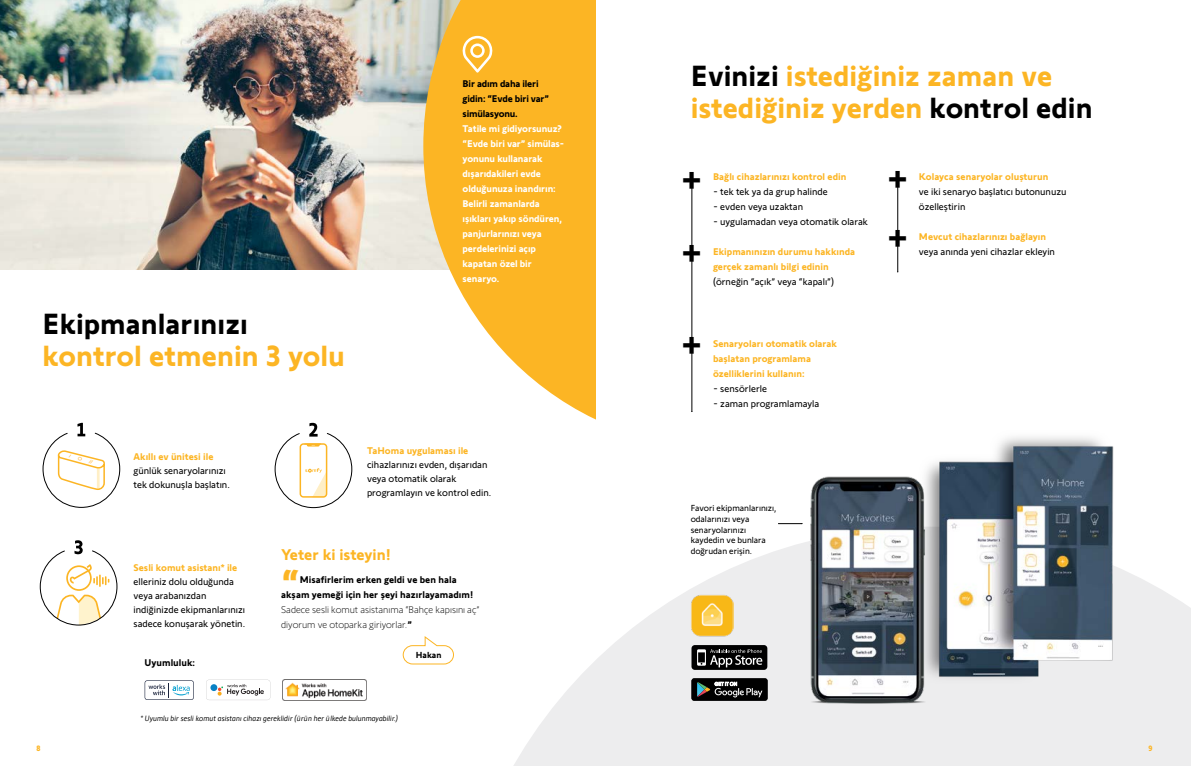
<style>
.page{position:relative;width:1191px;height:766px;background:#fff}
.page>*{position:absolute;margin:0;border:0;box-sizing:border-box;transform-origin:0 0}
.t1{font:700 40px "Somfy Sans";color:#fcb524}
.t2{font:700 38.3px "Somfy Sans";color:#000}
.t3{font:700 30px/32px "Somfy Sans";color:#fcb524}
.t4{font:700 30px "Somfy Sans";color:#000}
.t5{font:700 16px "Somfy Sans";color:#fcb524}
.t6{font:10px/14px "Somfy Sans";color:#000}
.t7{font:700 10px/15px "Somfy Sans";color:#fcb524}
.t8{font:700 10px/15px "Somfy Sans";letter-spacing:-.01em;color:#fff}
.t9{font:700 10px/15px "Somfy Sans";color:#000;text-align:center}
.t10{font:300 10px/15px "Somfy Sans";color:#000}
.t11{font:700 10px/15px "Somfy Sans";letter-spacing:-.02em;color:#000}
.t12{font:9px/10.8px "Somfy Sans";color:#000}
.t13{font:700 9px "Somfy Sans";color:#000}
.t14{font:italic 8px "Somfy Sans";color:#000}
.t15{font:700 8px "Somfy Sans";color:#fcb524}
.s1{font-weight:700}
.s2{color:#000}
</style>
<div class="page">
<svg style="left:514px;top:545px;width:677px;height:220px;fill:#ededee"></svg>
<svg style="left:691px;top:678px;width:76px;height:22px;background:#2a2c2c"></svg>
<div style="left:691px;top:645px;width:76px;height:24px;background:#000;border-radius:3px"></div>
<svg style="left:697px;top:649px;width:65px;height:18px"></svg>
<img style="left:0;top:0;width:423px;height:269px">
<hr style="left:691px;top:175px;width:1px;height:236px;background:#000">
<hr style="left:897px;top:177px;width:1px;height:95px;background:#000">
<svg style="left:40px;top:540px;width:77px;height:85px"></svg>
<svg style="left:423px;top:0;width:172px;height:419px;fill:#fcb524"></svg>
<svg style="left:462px;top:36px;width:31px;height:37px"></svg>
<div style="left:403px;top:645px;width:51px;height:19px;border:1px solid #fcb524;border-radius:9px"></div>
<svg style="left:778px;top:523px;width:16px;height:1px"></svg>
<img style="left:691px;top:594px;width:42px;height:42px">
<svg style="left:145px;top:680px;width:49px;height:19px"></svg>
<svg style="left:206px;top:679px;width:64px;height:20px"></svg>
<div style="left:210px;top:684px;width:7px;height:6px;background:#0981c4;border-radius:50%"></div>
<img style="left:282px;top:679px;width:84px;height:21px">
<svg style="left:275px;top:422px;width:77px;height:86px"></svg>
<div style="left:299px;top:443px;width:28px;height:54px;border:2px solid #fcb524;border-radius:3px"></div>
<svg style="left:43px;top:422px;width:77px;height:85px"></svg>
<img style="left:794px;top:437px;width:354px;height:288px">
<h3 class="t4" style="left:43px;top:299px;width:207px">Ekipmanlarınızı</h3>
<h3 class="t3" style="left:43px;top:336px;width:304px">kontrol etmenin 3 yolu</h3>
<p class="t11" style="left:462px;top:75px;width:88px">Bir adım daha ileri gidin: “Evde biri var” simülasyonu.</p>
<p class="t8" style="left:462px;top:120px;width:101px">Tatile mi gidiyorsunuz? “Evde biri var” simülas&shy;yonunu kullanarak dışarıdakileri evde olduğunuza inandırın:<br>Belirli zamanlarda ışıkları yakıp söndüren, panjurlarınızı veya perdelerinizi açıp kapatan özel bir senaryo.</p>
<p class="t7" style="left:134px;top:448px;width:81px">Akıllı ev ünitesi ile</p>
<p class="t6" style="left:134px;top:462px;width:98px">günlük senaryolarınızı tek dokunuşla başlatın.</p>
<p class="t7" style="left:367px;top:441px;width:103px">TaHoma uygulaması ile</p>
<p class="t6" style="left:367px;top:456px;width:126px">cihazlarınızı evden, dışarıdan veya otomatik olarak programlayın ve kontrol edin.</p>
<p class="t7" style="left:134px;top:558px;width:105px">Sesli komut asistanı* ile</p>
<p class="t6" style="left:134px;top:573px;width:113px">elleriniz dolu olduğunda veya arabanızdan indiğinizde ekipmanlarınızı sadece konuşarak yönetin.</p>
<p class="t9" style="left:145px;top:654px;width:52px">Uyumluluk:</p>
<h3 class="t5" style="left:281px;top:541px;width:111px">Yeter ki isteyin!</h3>
<h1 class="t1" style="left:281px;top:551px;width:20px">“</h1>
<p class="t9" style="left:281px;top:571px;width:193px">Misafirlerim erken geldi ve ben hala<br>akşam yemeği için her şeyi hazırlayamadım!</p>
<p class="t10" style="left:281px;top:601px;width:200px">Sadece sesli komut asistanıma “Bahçe kapısını aç” diyorum ve otoparka giriyorlar.<span class="s1">”</span></p>
<p class="t13" style="left:416px;top:647px;width:27px">Hakan</p>
<p class="t14" style="left:140px;top:712px;width:259px">* Uyumlu bir sesli komut asistanı cihazı gereklidir (ürün her ülkede bulunmayabilir.)</p>
<h3 class="t3" style="left:691px;top:57px;width:403px"><span class="s2">Evinizi</span> istediğiniz zaman ve istediğiniz yerden <span class="s2">kontrol edin</span></h3>
<h2 class="t2" style="left:682px;top:149px;width:21px">+</h2>
<h2 class="t2" style="left:888px;top:148px;width:21px">+</h2>
<p class="t7" style="left:713px;top:167px;width:135px">Bağlı cihazlarınızı kontrol edin</p>
<p class="t6" style="left:713px;top:183px;width:116px">- tek tek ya da grup halinde</p>
<p class="t6" style="left:713px;top:198px;width:92px">- evden veya uzaktan</p>
<p class="t6" style="left:713px;top:213px;width:156px">- uygulamadan veya otomatik olarak</p>
<p class="t7" style="left:713px;top:242px;width:144px">Ekipmanınızın durumu hakkında gerçek zamanlı bilgi edinin</p>
<p class="t6" style="left:713px;top:273px;width:122px">(örneğin “açık” veya “kapalı”)</p>
<h2 class="t2" style="left:888px;top:206px;width:21px">+</h2>
<h2 class="t2" style="left:682px;top:222px;width:21px">+</h2>
<p class="t7" style="left:919px;top:167px;width:131px">Kolayca senaryolar oluşturun</p>
<p class="t6" style="left:919px;top:182px;width:149px;line-height:15px">ve iki senaryo başlatıcı butonunuzu özelleştirin</p>
<p class="t7" style="left:919px;top:227px;width:129px">Mevcut cihazlarınızı bağlayın</p>
<p class="t6" style="left:919px;top:243px;width:138px">veya anında yeni cihazlar ekleyin</p>
<h2 class="t2" style="left:682px;top:314px;width:21px">+</h2>
<p class="t7" style="left:713px;top:335px;width:125px">Senaryoları otomatik olarak başlatan programlama özelliklerini kullanın:</p>
<p class="t6" style="left:713px;top:380px;width:55px">- sensörlerle</p>
<p class="t6" style="left:713px;top:395px;width:108px">- zaman programlamayla</p>
<p class="t12" style="left:690px;top:501px;width:87px">Favori ekipmanlarınızı, odalarınızı veya senaryolarınızı kaydedin ve bunlara doğrudan erişin.</p>
<p class="t15" style="left:37px;top:741px;width:5px">8</p>
<p class="t15" style="left:1148px;top:741px;width:5px">9</p>
</div>
